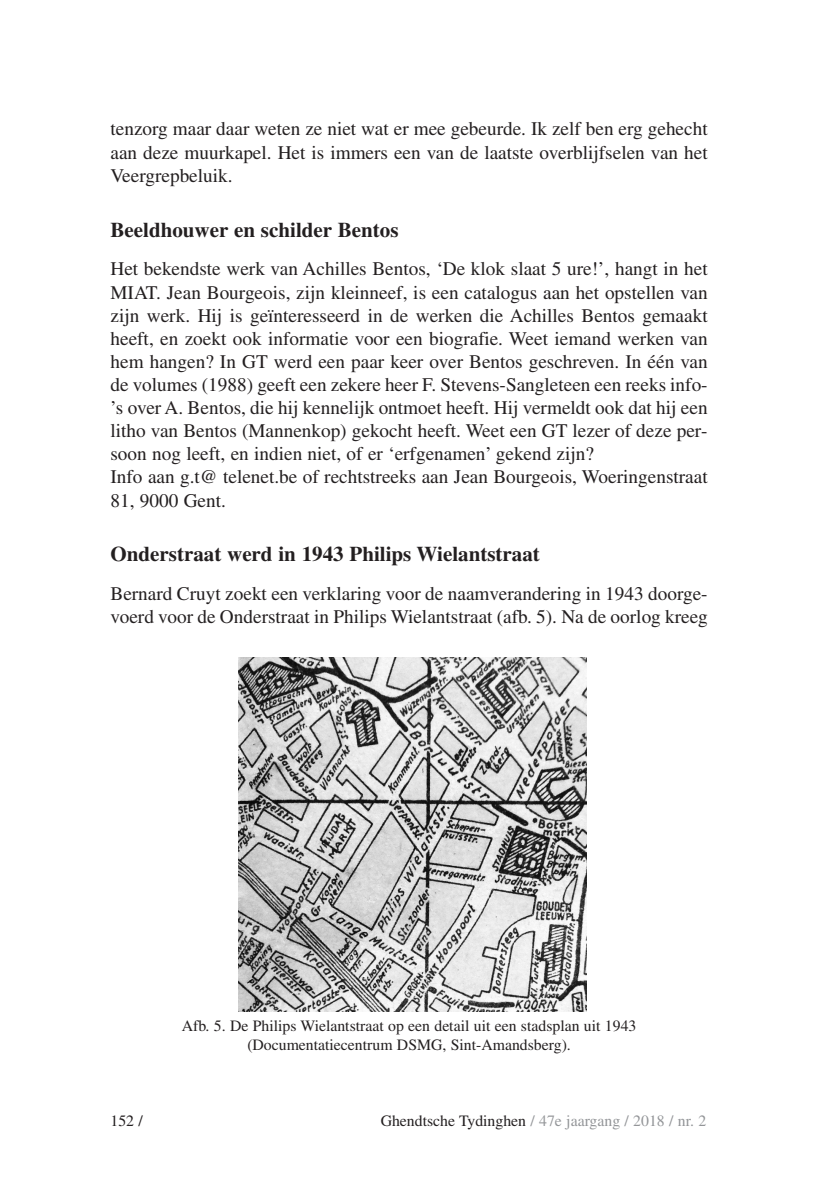
<style>
.page{position:relative;width:831px;height:1191px;background:#fff}
.page>*{position:absolute;margin:0;border:0;box-sizing:border-box;transform-origin:0 0}
.t1{font:700 21px "Times";color:#231f20}
.t2{font:19.25px/23.1px "Times";color:#231f20}
.t3{font:15.75px/18.9px "Times";color:#231f20;text-align:center}
.t4{font:15.75px "Times";color:#939598}
.s1{color:#231f20}
</style>
<div class="page">
<img style="left:239px;top:657px;width:347px;height:354px">
<p class="t2" style="left:110px;top:119px;width:598px;text-align:justify">tenzorg maar daar weten ze niet wat er mee gebeurde. Ik zelf ben erg gehecht aan deze muurkapel. Het is immers een van de laatste overblijfselen van het Veergrepbeluik.</p>
<p class="t1" style="left:110px;top:222px;width:289px">Beeldhouwer en schilder Bentos</p>
<p class="t2" style="left:110px;top:259px;width:598px">Het bekendste werk van Achilles Bentos, ‘De klok slaat 5 ure!’, hangt in het MIAT. Jean Bourgeois, zijn kleinneef, is een catalogus aan het opstellen van zijn werk. Hij is geïnteresseerd in de werken die Achilles Bentos gemaakt heeft, en zoekt ook informatie voor een biografie. Weet iemand werken van hem hangen? In GT werd een paar keer over Bentos geschreven. In één van de volumes (1988) geeft een zekere heer F. Stevens-Sangleteen een reeks info-’s over A. Bentos, die hij kennelijk ontmoet heeft. Hij vermeldt ook dat hij een litho van Bentos (Mannenkop) gekocht heeft. Weet een GT lezer of deze per&shy;soon nog leeft, en indien niet, of er ‘erfgenamen’ gekend zijn?<br>Info aan g.t@ telenet.be of rechtstreeks aan Jean Bourgeois, Woeringenstraat 81, 9000 Gent.</p>
<p class="t1" style="left:110px;top:547px;width:431px">Onderstraat werd in 1943 Philips Wielantstraat</p>
<p class="t2" style="left:110px;top:584px;width:598px">Bernard Cruyt zoekt een verklaring voor de naamverandering in 1943 doorge&shy;voerd voor de Onderstraat in Philips Wielantstraat (afb. 5). Na de oorlog kreeg</p>
<p class="t3" style="left:182px;top:1017px;width:456px">Afb. 5. De Philips Wielantstraat op een detail uit een stadsplan uit 1943 (Documentatiecentrum DSMG, Sint-Amandsberg).</p>
<p class="t3" style="left:110px;top:1112px;width:34px">152 /</p>
<p class="t4" style="left:380px;top:1114px;width:327px"><span class="s1">Ghendtsche Tydinghen</span> / 47e jaargang / 2018 / nr. 2</p>
</div>
